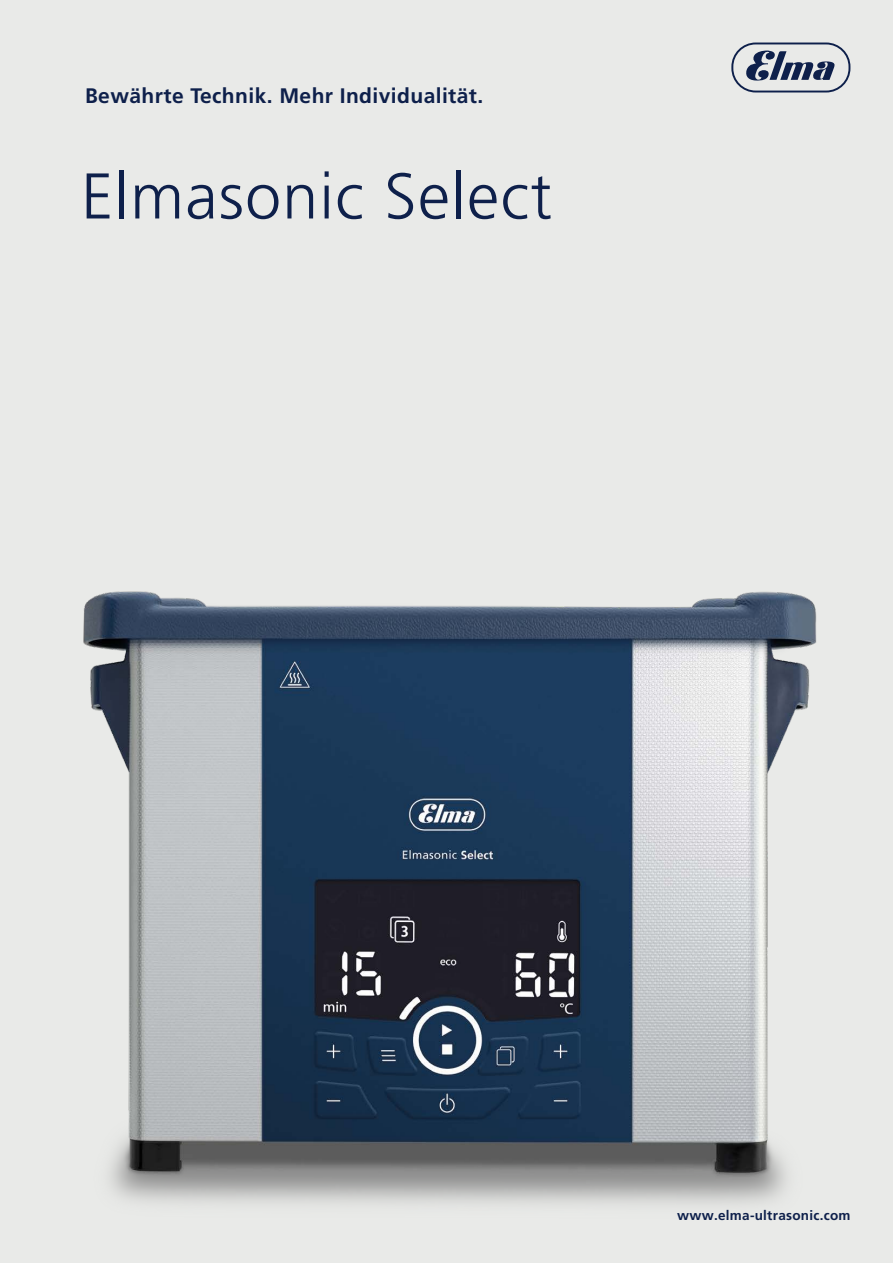
<style>
.page{position:relative;width:893px;height:1263px;background:#e9eae8}
.page>*{position:absolute;margin:0;border:0;box-sizing:border-box;transform-origin:0 0}
.t1{font:300 64.5px "Frutiger LT Pro";letter-spacing:.02em;color:#0e204b}
.t2{font:700 21px "Frutiger LT Pro";letter-spacing:.02em;color:#0e204b}
.t3{font:700 13.5px "Frutiger LT Pro";letter-spacing:.02em;color:#0e204b}
</style>
<div class="page">
<img style="left:83px;top:591px;width:734px;height:613px">
<svg style="left:731px;top:43px;width:119px;height:49px"></svg>
<p class="t2" style="left:85px;top:83px;width:400px">Bewährte Technik. Mehr Individualität.</p>
<h1 class="t1" style="left:81px;top:159px;width:472px">Elmasonic Select</h1>
<p class="t3" style="left:677px;top:1208px;width:175px">www.elma-ultrasonic.com</p>
</div>
